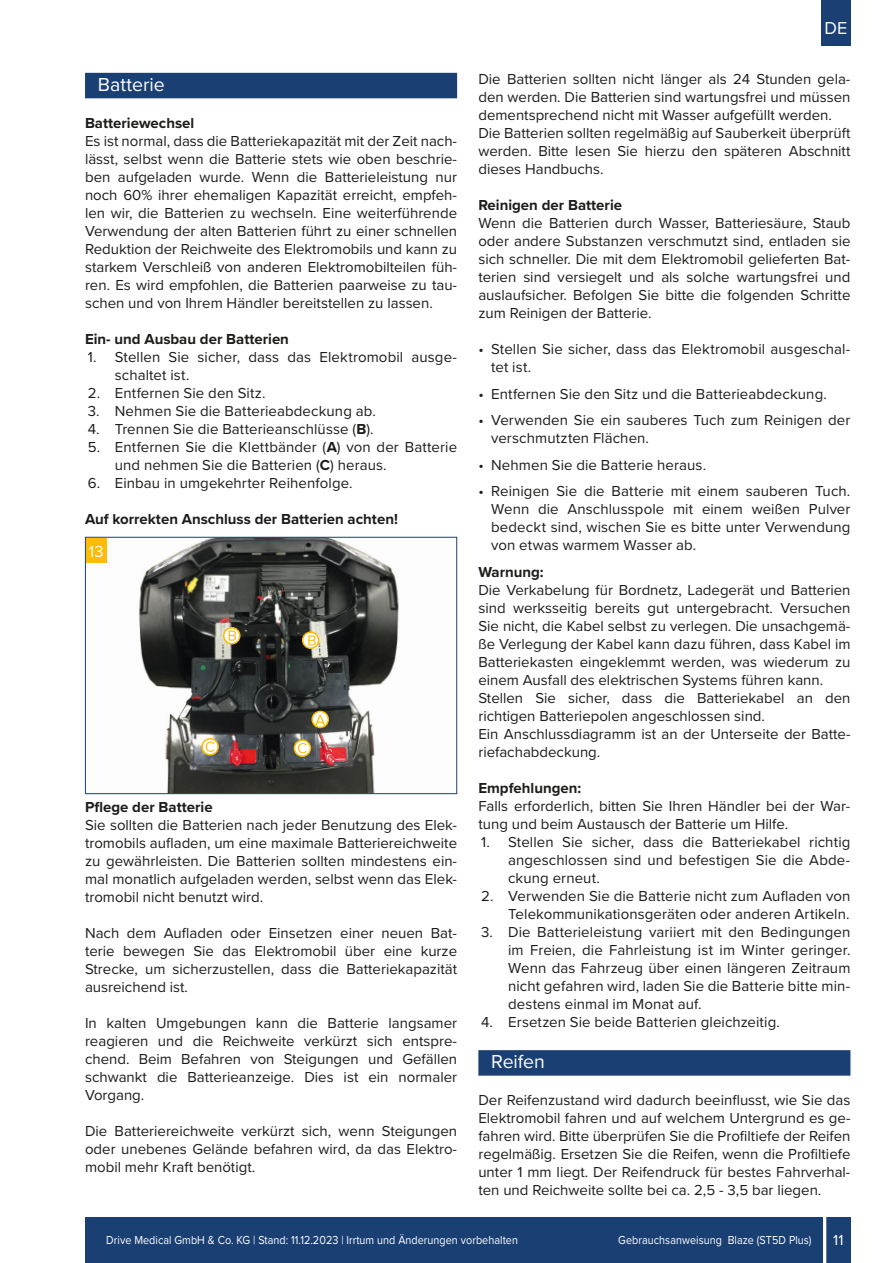
<style>
.page{position:relative;width:893px;height:1263px;background:#fff}
.page>*{position:absolute;margin:0;border:0;box-sizing:border-box;transform-origin:0 0}
.t1{font:19.5px "Proxima Nova";color:#fff}
.t2{font:18px "Proxima Nova";color:#fff}
.t3{font:16.5px "Proxima Nova";color:#fff}
.t4{font:15px/18px "Proxima Nova";color:#1c1c1b;text-align:justify}
.t5{font:700 15px "Proxima Nova";color:#1c1c1b}
.t6{font:15px "Proxima Nova";color:#fff}
.t7{font:12px "Proxima Nova";letter-spacing:.005em;color:#fff;scale:.9 1}
.s1{font-weight:700}
</style>
<div class="page">
<div style="left:85px;top:1217px;width:765px;height:46px;background:#1a3f73"></div>
<div style="left:821px;top:0;width:29px;height:46px;background:#1a3f73"></div>
<hr style="left:823px;top:1213px;width:3px;height:50px;background:#fff">
<div style="left:85px;top:73px;width:372px;height:25px;background:#1a3f73"></div>
<img style="left:87px;top:539px;width:312px;height:253px">
<div style="left:85px;top:537px;width:372px;height:257px;border:1px solid #1a3f73"></div>
<svg style="left:312px;top:711px;width:16px;height:16px"></svg>
<div style="left:311px;top:711px;width:18px;height:17px;border:2px solid #febb04;border-radius:50%"></div>
<svg style="left:303px;top:632px;width:16px;height:16px"></svg>
<div style="left:302px;top:631px;width:17px;height:18px;border:2px solid #febb04;border-radius:50%"></div>
<svg style="left:224px;top:628px;width:16px;height:16px"></svg>
<div style="left:223px;top:627px;width:18px;height:17px;border:2px solid #febb04;border-radius:50%"></div>
<svg style="left:229px;top:631px;width:7px;height:10px"></svg>
<svg style="left:308px;top:635px;width:8px;height:10px"></svg>
<svg style="left:315px;top:715px;width:10px;height:10px"></svg>
<svg style="left:294px;top:740px;width:16px;height:16px"></svg>
<div style="left:294px;top:739px;width:17px;height:18px;border:2px solid #febb04;border-radius:50%"></div>
<svg style="left:298px;top:743px;width:9px;height:10px"></svg>
<svg style="left:202px;top:739px;width:16px;height:16px"></svg>
<div style="left:201px;top:738px;width:18px;height:17px;border:2px solid #febb04;border-radius:50%"></div>
<svg style="left:206px;top:742px;width:9px;height:10px"></svg>
<div style="left:86px;top:538px;width:21px;height:24px;background:#febb04"></div>
<div style="left:478px;top:1050px;width:372px;height:26px;background:#1a3f73"></div>
<h1 class="t1" style="left:98px;top:70px;width:68px">Batterie</h1>
<p class="t5" style="left:85px;top:112px;width:111px">Batteriewechsel</p>
<p class="t4" style="left:85px;top:131px;width:374px">Es ist normal, dass die Batteriekapazität mit der Zeit nach&shy;lässt, selbst wenn die Batterie stets wie oben beschrie&shy;ben aufgeladen wurde. Wenn die Batterieleistung nur noch 60% ihrer ehemaligen Kapazität erreicht, empfeh&shy;len wir, die Batterien zu wechseln. Eine weiterführende Verwendung der alten Batterien führt zu einer schnellen Reduktion der Reichweite des Elektromobils und kann zu starkem Verschleiß von anderen Elektromobilteilen füh&shy;ren. Es wird empfohlen, die Batterien paarweise zu tau&shy;schen und von Ihrem Händler bereitstellen zu lassen.</p>
<p class="t5" style="left:85px;top:328px;width:205px">Ein- und Ausbau der Batterien</p>
<p class="t4" style="left:115px;top:347px;width:344px;text-indent:-27px">1. Stellen Sie sicher, dass das Elektromobil ausge&shy;schaltet ist.</p>
<p class="t4" style="left:88px;top:383px;width:179px">2. Entfernen Sie den Sitz.</p>
<p class="t4" style="left:88px;top:401px;width:290px">3. Nehmen Sie die Batterieabdeckung ab.</p>
<p class="t4" style="left:88px;top:419px;width:287px">4. Trennen Sie die Batterieanschlüsse (<span class="s1">B</span>).</p>
<p class="t4" style="left:115px;top:437px;width:344px;text-indent:-27px">5. Entfernen Sie die Klettbänder (<span class="s1">A</span>) von der Batterie und nehmen Sie die Batterien (<span class="s1">C</span>) heraus.</p>
<p class="t4" style="left:88px;top:473px;width:266px">6. Einbau in umgekehrter Reihenfolge.</p>
<p class="t5" style="left:85px;top:508px;width:314px">Auf korrekten Anschluss der Batterien achten!</p>
<p class="t3" style="left:89px;top:539px;width:16px">13</p>
<p class="t5" style="left:85px;top:796px;width:129px">Pflege der Batterie</p>
<p class="t4" style="left:85px;top:815px;width:374px">Sie sollten die Batterien nach jeder Benutzung des Elek&shy;tromobils aufladen, um eine maximale Batteriereichweite zu gewährleisten. Die Batterien sollten mindestens ein&shy;mal monatlich aufgeladen werden, selbst wenn das Elek&shy;tromobil nicht benutzt wird.</p>
<p class="t4" style="left:85px;top:923px;width:374px">Nach dem Aufladen oder Einsetzen einer neuen Bat&shy;terie bewegen Sie das Elektromobil über eine kurze Strecke, um sicherzustellen, dass die Batteriekapazität ausreichend ist.</p>
<p class="t4" style="left:85px;top:1013px;width:374px">In kalten Umgebungen kann die Batterie langsamer reagieren und die Reichweite verkürzt sich entspre&shy;chend. Beim Befahren von Steigungen und Gefällen schwankt die Batterieanzeige. Dies ist ein normaler Vorgang.</p>
<p class="t4" style="left:85px;top:1121px;width:374px">Die Batteriereichweite verkürzt sich, wenn Steigungen oder unebenes Gelände befahren wird, da das Elektro&shy;mobil mehr Kraft benötigt.</p>
<p class="t2" style="left:824px;top:15px;width:24px">DE</p>
<p class="t4" style="left:478px;top:69px;width:374px;text-align:left">Die Batterien sollten nicht länger als 24 Stunden gela&shy;den werden. Die Batterien sind wartungsfrei und müssen dementsprechend nicht mit Wasser aufgefüllt werden.<br>Die Batterien sollten regelmäßig auf Sauberkeit überprüft werden. Bitte lesen Sie hierzu den späteren Abschnitt dieses Handbuchs.</p>
<p class="t5" style="left:478px;top:194px;width:145px">Reinigen der Batterie</p>
<p class="t4" style="left:478px;top:213px;width:374px">Wenn die Batterien durch Wasser, Batteriesäure, Staub oder andere Substanzen verschmutzt sind, entladen sie sich schneller. Die mit dem Elektromobil gelieferten Bat&shy;terien sind versiegelt und als solche wartungsfrei und auslaufsicher. Befolgen Sie bitte die folgenden Schritte zum Reinigen der Batterie.</p>
<p class="t4" style="left:491px;top:339px;width:361px;text-indent:-13px">• Stellen Sie sicher, dass das Elektromobil ausgeschal&shy;tet ist.</p>
<p class="t4" style="left:478px;top:384px;width:350px">• Entfernen Sie den Sitz und die Batterieabdeckung.</p>
<p class="t4" style="left:491px;top:410px;width:361px;text-indent:-13px">• Verwenden Sie ein sauberes Tuch zum Reinigen der verschmutzten Flächen.</p>
<p class="t4" style="left:478px;top:455px;width:229px">• Nehmen Sie die Batterie heraus.</p>
<p class="t4" style="left:491px;top:481px;width:361px;text-indent:-13px">• Reinigen Sie die Batterie mit einem sauberen Tuch.<br>Wenn die Anschlusspole mit einem weißen Pulver bedeckt sind, wischen Sie es bitte unter Verwendung von etwas warmem Wasser ab.</p>
<p class="t5" style="left:478px;top:560px;width:67px">Warnung:</p>
<p class="t4" style="left:478px;top:580px;width:374px;text-align:left">Die Verkabelung für Bordnetz, Ladegerät und Batterien sind werksseitig bereits gut untergebracht. Versuchen Sie nicht, die Kabel selbst zu verlegen. Die unsachgemä&shy;ße Verlegung der Kabel kann dazu führen, dass Kabel im Batteriekasten eingeklemmt werden, was wiederum zu einem Ausfall des elektrischen Systems führen kann.<br>Stellen Sie sicher, dass die Batteriekabel an den richtigen Batteriepolen angeschlossen sind.<br>Ein Anschlussdiagramm ist an der Unterseite der Batte&shy;riefachabdeckung.</p>
<p class="t5" style="left:478px;top:776px;width:104px">Empfehlungen:</p>
<p class="t4" style="left:478px;top:796px;width:374px">Falls erforderlich, bitten Sie Ihren Händler bei der War&shy;tung und beim Austausch der Batterie um Hilfe.</p>
<p class="t4" style="left:508px;top:832px;width:344px;text-indent:-27px">1. Stellen Sie sicher, dass die Batteriekabel richtig angeschlossen sind und befestigen Sie die Abde&shy;ckung erneut.</p>
<p class="t4" style="left:481px;top:886px;width:371px;text-align:right">2. Verwenden Sie die Batterie nicht zum Aufladen von<br>Telekommunikationsgeräten oder anderen Artikeln.</p>
<p class="t4" style="left:508px;top:922px;width:344px;text-indent:-27px">3. Die Batterieleistung variiert mit den Bedingungen im Freien, die Fahrleistung ist im Winter geringer.<br>Wenn das Fahrzeug über einen längeren Zeitraum nicht gefahren wird, laden Sie die Batterie bitte min&shy;destens einmal im Monat auf.</p>
<p class="t4" style="left:481px;top:1012px;width:300px">4. Ersetzen Sie beide Batterien gleichzeitig.</p>
<h1 class="t1" style="left:491px;top:1047px;width:55px">Reifen</h1>
<p class="t4" style="left:478px;top:1091px;width:374px">Der Reifenzustand wird dadurch beeinflusst, wie Sie das Elektromobil fahren und auf welchem Untergrund es ge&shy;fahren wird. Bitte überprüfen Sie die Profiltiefe der Reifen regelmäßig. Ersetzen Sie die Reifen, wenn die Profiltiefe unter 1 mm liegt. Der Reifendruck für bestes Fahrverhal&shy;ten und Reichweite sollte bei ca. 2,5 - 3,5 bar liegen.</p>
<p class="t7" style="left:106px;top:1231px;width:459px">Drive Medical GmbH &amp; Co. KG | Stand: 11.12.2023 | Irrtum und Änderungen vorbehalten</p>
<p class="t7" style="left:618px;top:1231px;width:216px">Gebrauchsanweisung Blaze (ST5D Plus)</p>
<p class="t6" style="left:833px;top:1229px;width:12px">11</p>
</div>
